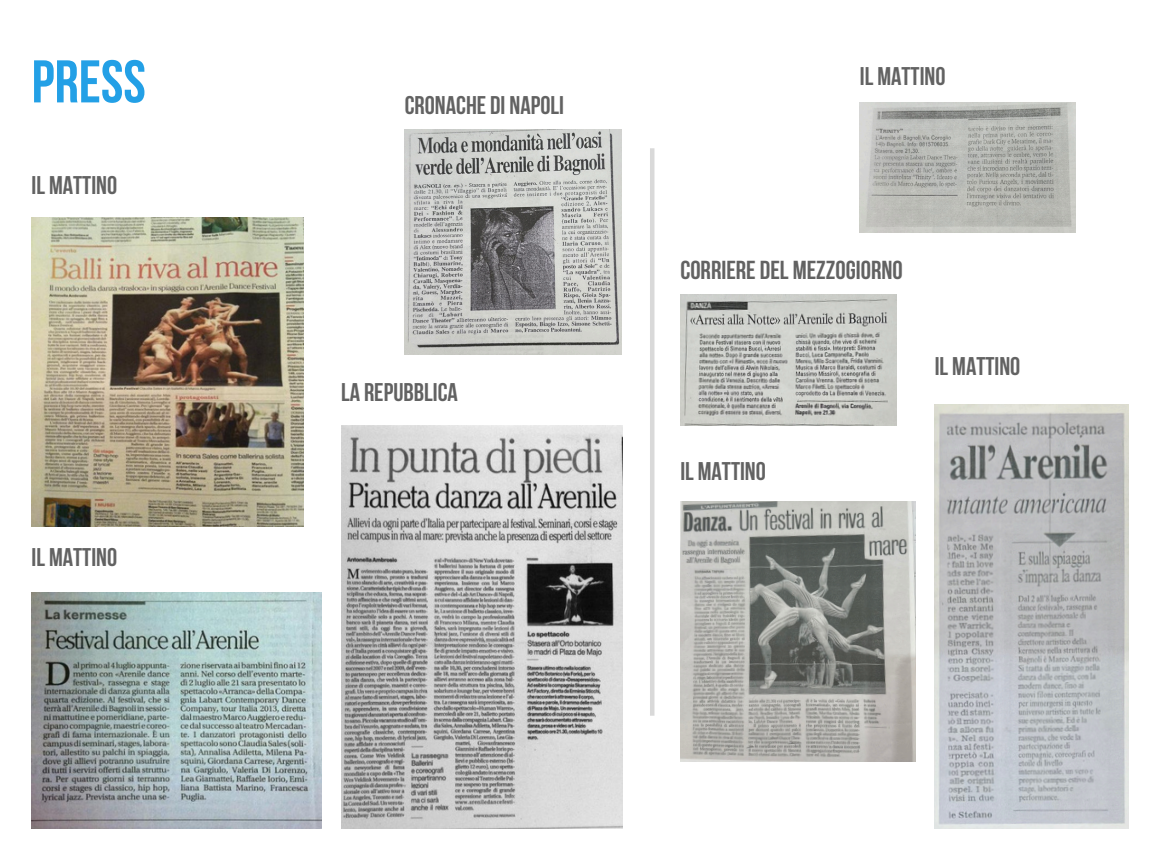
<style>
.page{position:relative;width:1152px;height:864px;background:#fff}
.page>*{position:absolute;margin:0;border:0;box-sizing:border-box;transform-origin:0 0}
.t1{font:700 60.15px "Bebas Neue";color:#23a0e6}
.t2{font:700 25.95px "Bebas Neue";color:#626262}
.t3{font:700 25.5px "Bebas Neue";color:#626262}
</style>
<div class="page">
<img style="left:32px;top:218px;width:272px;height:309px">
<img style="left:32px;top:593px;width:290px;height:236px">
<img style="left:341px;top:426px;width:281px;height:403px">
<hr style="left:650px;top:148px;width:4px;height:568px;background:#d9d9d9">
<img style="left:860px;top:102px;width:216px;height:131px">
<img style="left:680px;top:294px;width:216px;height:132px">
<img style="left:680px;top:502px;width:235px;height:260px">
<img style="left:935px;top:405px;width:193px;height:424px">
<img style="left:405px;top:129px;width:217px;height:225px">
<p class="t1" style="left:32px;top:57px;width:116px">PRESS</p>
<p class="t3" style="left:32px;top:175px;width:87px">IL MATTINO</p>
<p class="t3" style="left:32px;top:547px;width:87px">IL MATTINO</p>
<p class="t3" style="left:405px;top:95px;width:161px">CRONACHE DI NAPOLI</p>
<p class="t3" style="left:341px;top:382px;width:118px">LA REPUBBLICA</p>
<p class="t3" style="left:860px;top:65px;width:87px">IL MATTINO</p>
<p class="t2" style="left:680px;top:259px;width:224px">CORRIERE DEL MEZZOGIORNO</p>
<p class="t3" style="left:935px;top:356px;width:87px">IL MATTINO</p>
<p class="t3" style="left:680px;top:461px;width:87px">IL MATTINO</p>
</div>
